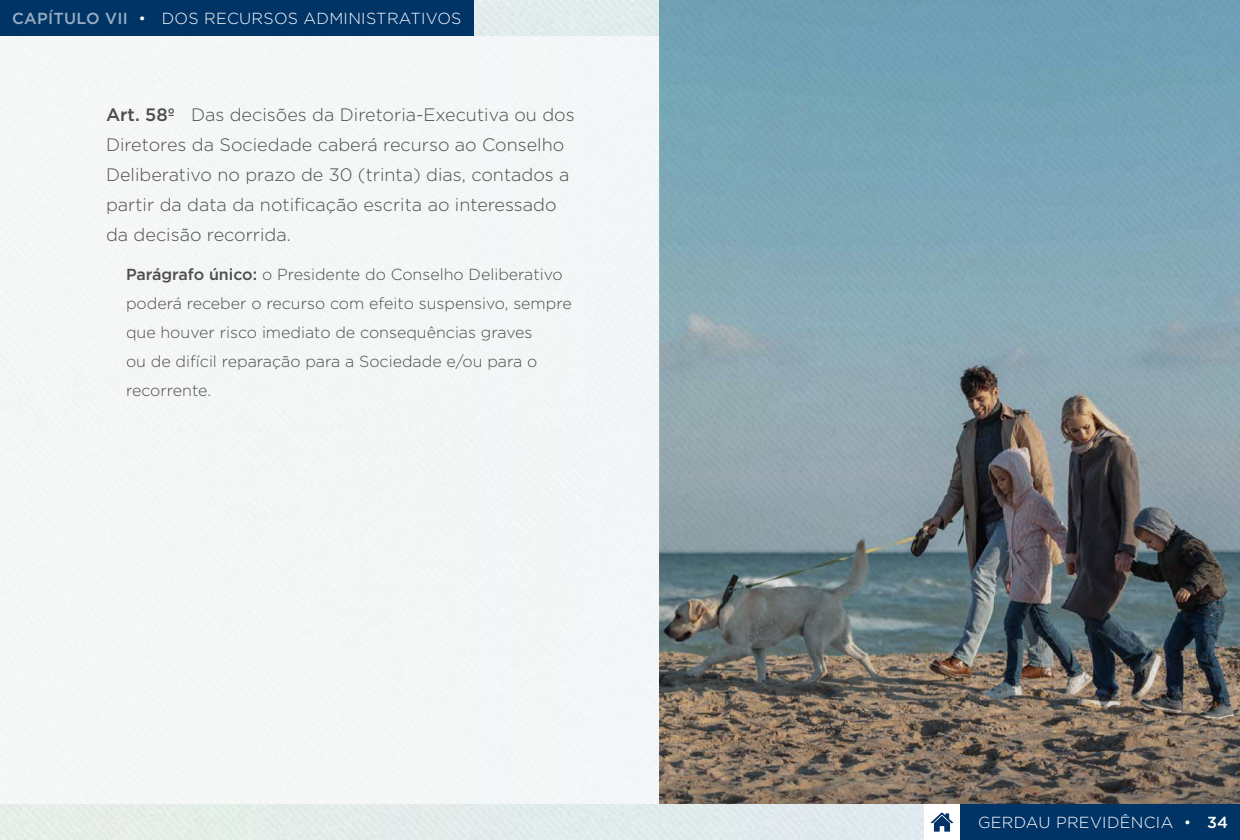
<style>
.page{position:relative;width:1240px;height:840px;background:#fff}
.page>*{position:absolute;margin:0;border:0;box-sizing:border-box;transform-origin:0 0}
.t1{font:300 18px/30px "Gotham";color:#4d4d4d}
.t2{font:300 16px/29px "Gotham";color:#4d4d4d}
.t3{font:300 16px "Gotham";letter-spacing:.02em;color:#fff}
.s1{font-weight:500;color:#99adc2}
.s2{font-weight:500}
</style>
<div class="page">
<div style="left:960px;top:804px;width:280px;height:36px;background:#036"></div>
<svg style="left:931px;top:812px;width:22px;height:20px"></svg>
<div style="left:0;top:36px;width:660px;height:768px;background:#f3f7f6"></div>
<div style="left:0;top:0;width:474px;height:36px;background:#036"></div>
<img style="left:660px;top:0;width:580px;height:804px">
<p class="t3" style="left:12px;top:8px;width:451px"><span class="s1">CAPÍTULO VII</span> • DOS RECURSOS ADMINISTRATIVOS</p>
<p class="t1" style="left:106px;top:100px;width:470px"><span class="s2">Art. 58º</span> Das decisões da Diretoria-Executiva ou dos Diretores da Sociedade caberá recurso ao Conselho Deliberativo no prazo de 30 (trinta) dias, contados a partir da data da notificação escrita ao interessado da decisão recorrida.</p>
<p class="t2" style="left:126px;top:260px;width:447px"><span class="s2">Parágrafo único:</span> o Presidente do Conselho Deliberativo poderá receber o recurso com efeito suspensivo, sempre que houver risco imediato de consequências graves<br>ou de difícil reparação para a Sociedade e/ou para o recorrente.</p>
<p class="t3" style="left:978px;top:812px;width:252px">GERDAU PREVIDÊNCIA • <span class="s2">34</span></p>
</div>
